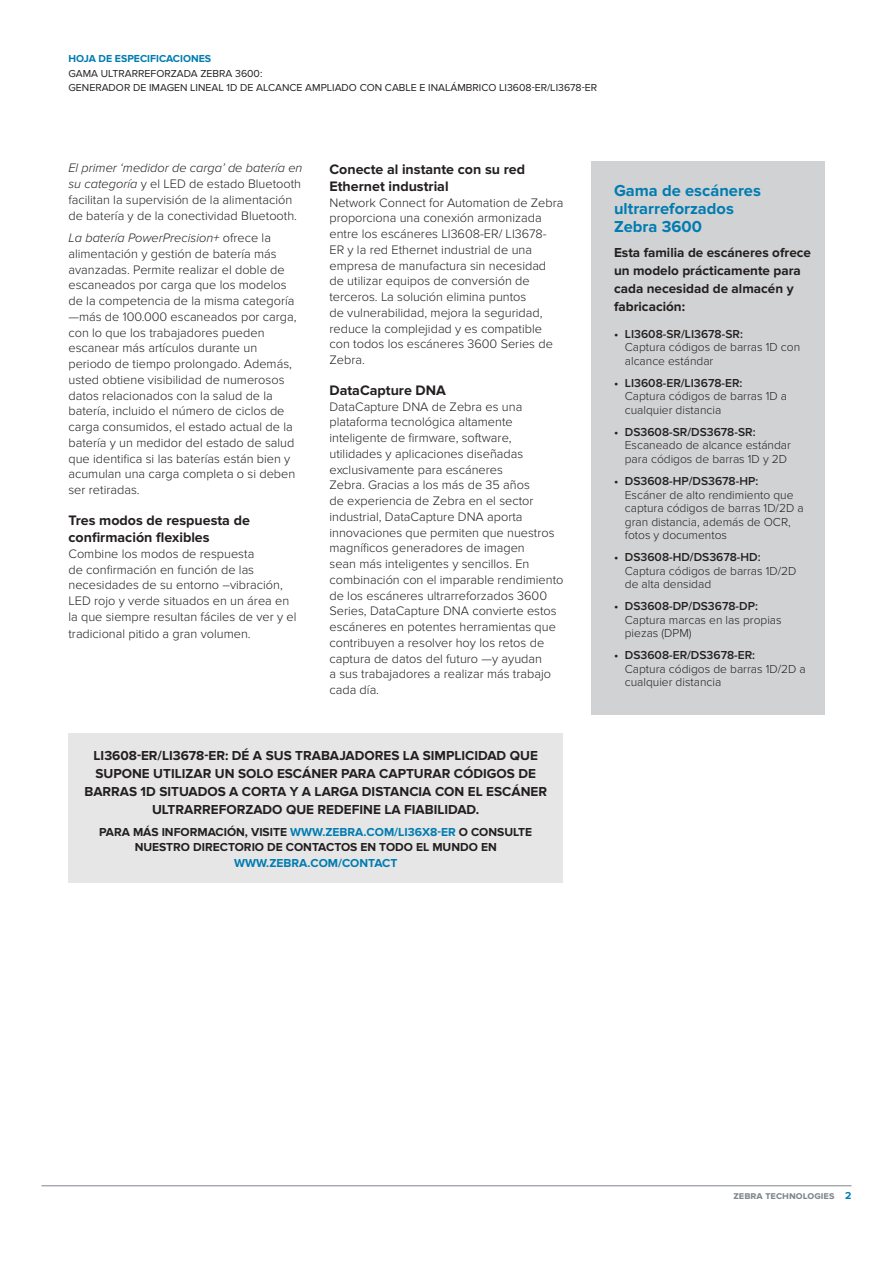
<style>
.page{position:relative;width:893px;height:1263px;background:#fff}
.page>*{position:absolute;margin:0;border:0;box-sizing:border-box;transform-origin:0 0}
.Spec_Chart_Bar_Headi{font:700 16.5px/18px "Proxima Nova";color:#007cb1}
.Heading_2{font:700 14.25px/17.2px "Proxima Nova";color:#231f20}
.Callout_1{font:700 13.5px/18px "Proxima Nova";color:#231f20;text-align:center}
.Sidebar_Heading_2{font:700 13.5px/18px "Proxima Nova";color:#231f20}
.Body_copy{font:300 12.75px/15.8px "Proxima Nova";color:#231f20}
.t1{font:300 12px/13.5px "Proxima Nova";color:#231f20}
.Call_to_Action{font:700 12px/15.3px "Proxima Nova";color:#231f20;text-align:center}
.Zebra_Product_Descri{font:10.5px/14.2px "Proxima Nova";color:#231f20}
.Zebra_Asset_Name{font:700 10.5px "Proxima Nova";color:#007cb1}
.Footer_Right{font:700 10.5px "Proxima Nova";color:#7e868d}
.s1{font-style:italic}
.s2{color:#007cb1}
.s3{font-weight:600}
</style>
<div class="page">
<div style="left:68px;top:733px;width:495px;height:150px;background:#e6e6e7"></div>
<div style="left:591px;top:162px;width:233px;height:553px;background:#d1d2d3"></div>
<hr style="left:41px;top:1185px;width:810px;height:1px;background:#7e868d">
<p class="Zebra_Asset_Name" style="left:68px;top:53px;width:144px">HOJA DE ESPECIFICACIONES</p>
<p class="Zebra_Product_Descri" style="left:68px;top:66px;width:530px">GAMA ULTRARREFORZADA ZEBRA 3600:<br>GENERADOR DE IMAGEN LINEAL 1D DE ALCANCE AMPLIADO CON CABLE E INALÁMBRICO LI3608-ER/LI3678-ER</p>
<p class="Body_copy" style="left:68px;top:160px;width:236px"><span class="s1">El primer ‘medidor de carga’ de batería en su categoría</span> y el LED de estado Bluetooth facilitan la supervisión de la alimentación de batería y de la conectividad Bluetooth.</p>
<p class="Body_copy" style="left:68px;top:230px;width:230px"><span class="s1">La batería PowerPrecision+</span> ofrece la alimentación y gestión de batería más avanzadas. Permite realizar el doble de escaneados por carga que los modelos de la competencia de la misma categoría —más de 100.000 escaneados por carga, con lo que los trabajadores pueden escanear más artículos durante un periodo de tiempo prolongado. Además, usted obtiene visibilidad de numerosos datos relacionados con la salud de la batería, incluido el número de ciclos de carga consumidos, el estado actual de la batería y un medidor del estado de salud que identifica si las baterías están bien y acumulan una carga completa o si deben ser retiradas.</p>
<p class="Heading_2" style="left:68px;top:512px;width:183px">Tres modos de respuesta de confirmación flexibles</p>
<p class="Body_copy" style="left:68px;top:546px;width:230px">Combine los modos de respuesta<br>de confirmación en función de las necesidades de su entorno –vibración, LED rojo y verde situados en un área en la que siempre resultan fáciles de ver y el</p>
<p class="Body_copy" style="left:68px;top:626px;width:184px">tradicional pitido a gran volumen.</p>
<p class="Heading_2" style="left:329px;top:161px;width:197px">Conecte al instante con su red<br>Ethernet industrial</p>
<p class="Body_copy" style="left:329px;top:195px;width:235px">Network Connect for Automation de Zebra proporciona una conexión armonizada entre los escáneres LI3608-ER/ LI3678- ER y la red Ethernet industrial de una empresa de manufactura sin necesidad de utilizar equipos de conversión de terceros. La solución elimina puntos<br>de vulnerabilidad, mejora la seguridad, reduce la complejidad y es compatible con todos los escáneres 3600 Series de Zebra.</p>
<p class="Heading_2" style="left:329px;top:382px;width:118px">DataCapture DNA</p>
<p class="Body_copy" style="left:329px;top:399px;width:236px">DataCapture DNA de Zebra es una plataforma tecnológica altamente inteligente de firmware, software, utilidades y aplicaciones diseñadas exclusivamente para escáneres<br>Zebra. Gracias a los más de 35 años<br>de experiencia de Zebra en el sector industrial, DataCapture DNA aporta innovaciones que permiten que nuestros magníficos generadores de imagen<br>sean más inteligentes y sencillos. En combinación con el imparable rendimiento de los escáneres ultrarreforzados 3600<br>Series, DataCapture DNA convierte estos escáneres en potentes herramientas que contribuyen a resolver hoy los retos de captura de datos del futuro —y ayudan<br>a sus trabajadores a realizar más trabajo cada día.</p>
<p class="Callout_1" style="left:84px;top:746px;width:464px">LI3608-ER/LI3678-ER: DÉ A SUS TRABAJADORES LA SIMPLICIDAD QUE SUPONE UTILIZAR UN SOLO ESCÁNER PARA CAPTURAR CÓDIGOS DE BARRAS 1D SITUADOS A CORTA Y A LARGA DISTANCIA CON EL ESCÁNER ULTRARREFORZADO QUE REDEFINE LA FIABILIDAD.</p>
<p class="Call_to_Action" style="left:99px;top:824px;width:435px">PARA MÁS INFORMACIÓN, VISITE <span class="s2">WWW.ZEBRA.COM/LI36X8-ER</span> O CONSULTE<br>NUESTRO DIRECTORIO DE CONTACTOS EN TODO EL MUNDO EN<br><span class="s2">WWW.ZEBRA.COM/CONTACT</span></p>
<p class="Spec_Chart_Bar_Headi" style="left:614px;top:182px;width:148px">Gama de escáneres ultrarreforzados<br>Zebra 3600</p>
<p class="Sidebar_Heading_2" style="left:614px;top:243px;width:198px">Esta familia de escáneres ofrece un modelo prácticamente para cada necesidad de almacén y fabricación:</p>
<p class="t1" style="left:625px;top:327px;width:177px;text-indent:-11px"><span class="s3">• LI3608-SR/LI3678-SR:<br></span>Captura códigos de barras 1D con alcance estándar</p>
<p class="t1" style="left:625px;top:376px;width:164px;text-indent:-11px"><span class="s3">• LI3608-ER/LI3678-ER:<br></span>Captura códigos de barras 1D a cualquier distancia</p>
<p class="t1" style="left:625px;top:425px;width:168px;text-indent:-11px"><span class="s3">• DS3608-SR/DS3678-SR:<br></span>Escaneado de alcance estándar para códigos de barras 1D y 2D</p>
<p class="t1" style="left:625px;top:474px;width:180px;text-indent:-11px"><span class="s3">• DS3608-HP/DS3678-HP:<br></span>Escáner de alto rendimiento que captura códigos de barras 1D/2D a gran distancia, además de OCR, fotos y documentos</p>
<p class="t1" style="left:625px;top:551px;width:173px;text-indent:-11px"><span class="s3">• DS3608-HD/DS3678-HD:<br></span>Captura códigos de barras 1D/2D de alta densidad</p>
<p class="t1" style="left:625px;top:600px;width:158px;text-indent:-11px"><span class="s3">• DS3608-DP/DS3678-DP:<br></span>Captura marcas en las propias piezas (DPM)</p>
<p class="t1" style="left:625px;top:649px;width:182px;text-indent:-11px"><span class="s3">• DS3608-ER/DS3678-ER:<br></span>Captura códigos de barras 1D/2D a cualquier distancia</p>
<p class="Footer_Right" style="left:733px;top:1190px;width:120px">zebra technologies <span class="s2">2</span></p>
</div>
